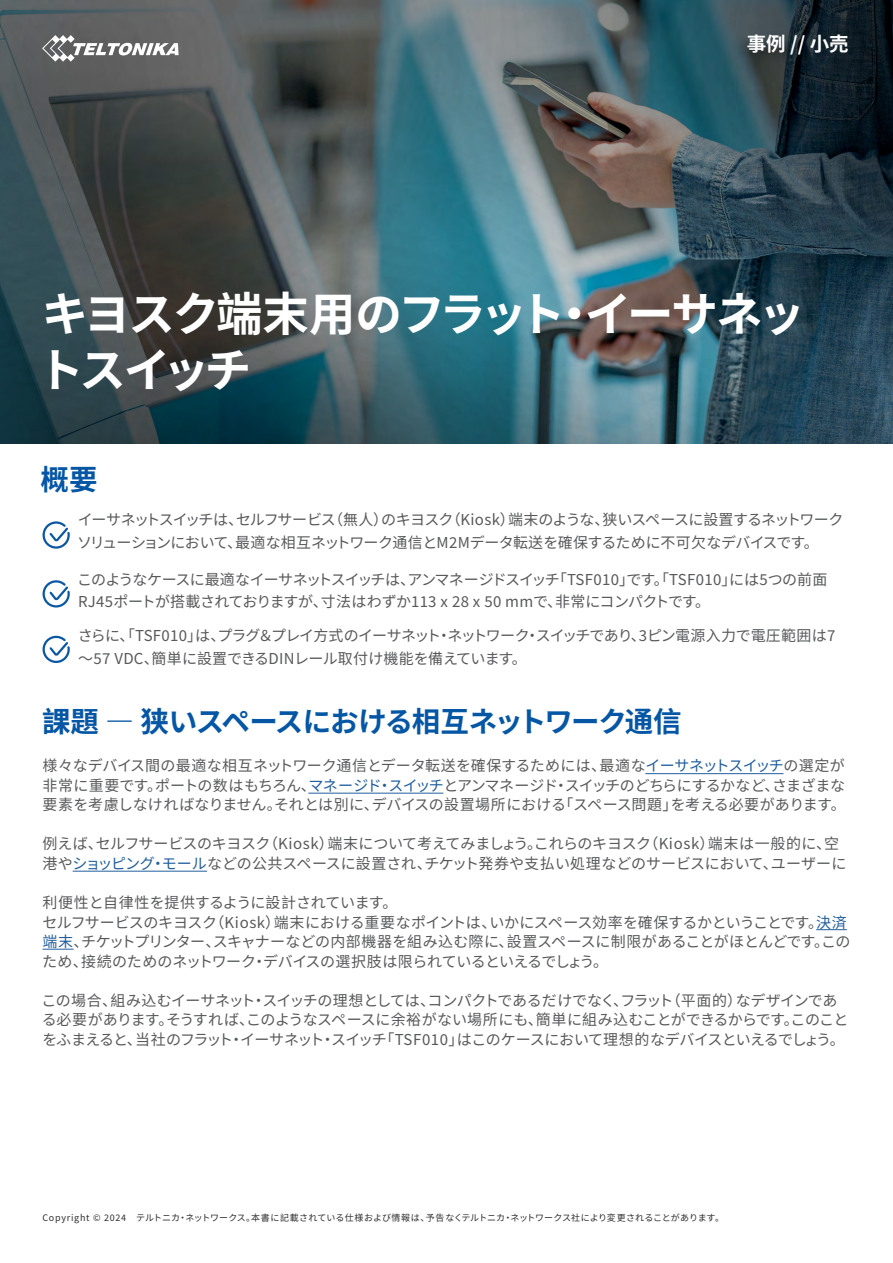
<style>
.page{position:relative;width:893px;height:1263px;background:#fff}
.page>*{position:absolute;margin:0;border:0;box-sizing:border-box;transform-origin:0 0}
.t1{font:700 46.5px/55.5px "Noto Sans SC";letter-spacing:-.075em;color:#fff}
.t2{font:700 28.5px "Noto Sans SC";letter-spacing:-.045em;color:#0556a5}
.t3{font:700 19.5px "Noto Sans SC";color:#fff}
.t4{font:15px/19.5px "Noto Sans SC";letter-spacing:-.02em;color:#58595b}
.t5{font:15px/19.5px "Noto Sans SC";color:#58595b}
.t6{font:15px/22.5px "Noto Sans SC";letter-spacing:-.04em;color:#58595b}
.t7{font:9px "Noto Sans SC";letter-spacing:.015em;color:#2e2e2f}
.s1{color:#215e9e}
</style>
<div class="page">
<img style="left:0;top:0;width:893px;height:443px">
<svg style="left:42px;top:35px;width:137px;height:27px"></svg>
<svg style="left:42px;top:521px;width:28px;height:28px"></svg>
<svg style="left:42px;top:580px;width:28px;height:28px"></svg>
<svg style="left:42px;top:635px;width:28px;height:28px"></svg>
<hr style="left:645px;top:773px;width:138px;height:1px;background:#215e9e">
<hr style="left:308px;top:793px;width:135px;height:1px;background:#215e9e">
<hr style="left:73px;top:871px;width:134px;height:1px;background:#215e9e">
<hr style="left:816px;top:929px;width:31px;height:1px;background:#215e9e">
<hr style="left:43px;top:949px;width:31px;height:1px;background:#215e9e">
<h3 class="t3" style="left:747px;top:33px;width:103px">事例 // 小売</h3>
<h1 class="t1" style="left:38px;top:288px;width:769px">キヨスク端末用のフラット·イーサネットスイッチ</h1>
<h2 class="t2" style="left:41px;top:463px;width:59px">概要</h2>
<p class="t6" style="left:77px;top:509px;width:768px">イーサネットスイッチは、セルフサービス（無人）のキヨスク（Kiosk）端末のような、狭いスペースに設置するネットワークソリューションにおいて、最適な相互ネットワーク通信とM2Mデータ転送を確保するために不可欠なデバイスです。</p>
<p class="t4" style="left:77px;top:568px;width:752px;line-height:22.5px">このようなケースに最適なイーサネットスイッチは、アンマネージドスイッチ「TSF010」です。「TSF010」には5つの前面<br>RJ45ポートが搭載されておりますが、寸法はわずか113 x 28 x 50 mmで、非常にコンパクトです。</p>
<p class="t4" style="left:78px;top:625px;width:759px;line-height:22.5px">さらに、「TSF010」は、プラグ＆プレイ方式のイーサネット·ネットワーク·スイッチであり、3ピン電源入力で電圧範囲は7～57 VDC、簡単に設置できるDINレール取付け機能を備えています。</p>
<h2 class="t2" style="left:42px;top:705px;width:641px">課題 ― 狭いスペースにおける相互ネットワーク通信</h2>
<p class="t4" style="left:43px;top:756px;width:805px;text-align:justify">様々なデバイス間の最適な相互ネットワーク通信とデータ転送を確保するためには、最適な<span class="s1">イーサネットスイッチ</span>の選定が非常に重要です。ポートの数はもちろん、<span class="s1">マネージド·スイッチ</span>とアンマネージド·スイッチのどちらにするかなど、さまざまな要素を考慮しなければなりません。それとは別に、デバイスの設置場所における「スペース問題」を考える必要があります。</p>
<p class="t5" style="left:43px;top:834px;width:805px">例えば、セルフサービスのキヨスク（Kiosk）端末について考えてみましょう。これらのキヨスク（Kiosk）端末は一般的に、空港や<span class="s1">ショッピング·モール</span>などの公共スペースに設置され、チケット発券や支払い処理などのサービスにおいて、ユーザーに</p>
<p class="t4" style="left:42px;top:893px;width:810px">利便性と自律性を提供するように設計されています。<br>セルフサービスのキヨスク（Kiosk）端末における重要なポイントは、いかにスペース効率を確保するかということです。<span class="s1">決済端末</span>、チケットプリンター、スキャナーなどの内部機器を組み込む際に、設置スペースに制限があることがほとんどです。このため、接続のためのネットワーク·デバイスの選択肢は限られているといえるでしょう。</p>
<p class="t4" style="left:41px;top:990px;width:808px">この場合、組み込むイーサネット·スイッチの理想としては、コンパクトであるだけでなく、フラット（平面的）なデザインである必要があります。そうすれば、このようなスペースに余裕がない場所にも、簡単に組み込むことができるからです。このことをふまえると、当社のフラット·イーサネット·スイッチ「TSF010」はこのケースにおいて理想的なデバイスといえるでしょう。</p>
<p class="t7" style="left:43px;top:1212px;width:683px">Copyright © 2024　テルトニカ・ネットワークス。本書に記載されている仕様および情報は、予告なくテルトニカ・ネットワークス社により変更されることがあります。</p>
</div>
